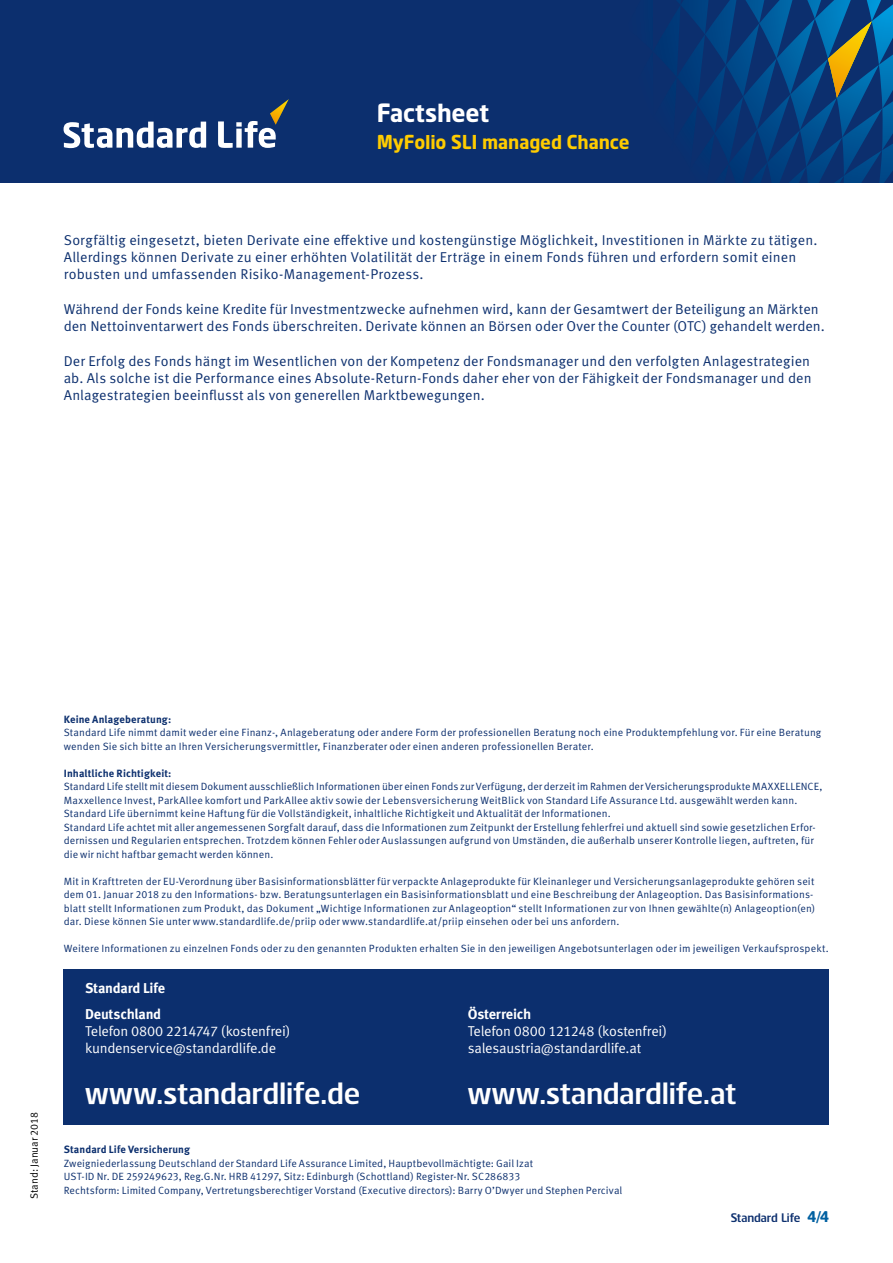
<style>
.page{position:relative;width:893px;height:1263px;background:#fff}
.page>*{position:absolute;margin:0;border:0;box-sizing:border-box;transform-origin:0 0}
.t1{font:30px "Standard Life";color:#fff}
.t2{font:700 25.5px "Standard Life";letter-spacing:-.005em;color:#fff}
.t3{font:700 19.5px "Standard Life";letter-spacing:-.005em;color:#fc0}
.t4{font:14.25px/17.2px "Meta Standard Life Pro TF Norm";letter-spacing:.005em;color:#0c2f6e}
.t5{font:14.25px/17.2px "Meta Standard Life Pro TF Norm";letter-spacing:-.02em;color:#fff}
.t6{font:700 14.25px/25.8px "Meta Standard Life Pro TF";letter-spacing:-.015em;color:#fff}
.t7{font:12px "Standard Life";color:#0c2f6e}
.t8{font:10.5px/13.5px "Meta Standard Life Pro TF Norm";letter-spacing:.01em;color:#0c2f6e}
.t9{font:700 10.5px "Meta Standard Life Pro TF";letter-spacing:.01em;color:#0c2f6e}
.t10{font:10.5px "Meta Standard Life Pro TF Norm";color:#000}
.s1{font-weight:700;font-size:15px;color:#0060a1}
</style>
<div class="page">
<div style="left:0;top:0;width:893px;height:183px;background:#0c2f6e"></div>
<svg style="left:658px;top:0;width:235px;height:183px"></svg>
<svg style="left:828px;top:21px;width:44px;height:77px"></svg>
<svg style="left:64px;top:122px;width:142px;height:26px"></svg>
<svg style="left:218px;top:99px;width:71px;height:49px"></svg>
<div style="left:64px;top:969px;width:765px;height:156px;background:#0c2f6e"></div>
<h2 class="t2" style="left:377px;top:97px;width:114px">Factsheet</h2>
<h3 class="t3" style="left:377px;top:130px;width:254px">MyFolio SLI managed Chance</h3>
<p class="t4" style="left:64px;top:230px;width:755px">Sorgfältig eingesetzt, bieten Derivate eine effektive und kostengünstige Möglichkeit, Investitionen in Märkte zu tätigen.<br>Allerdings können Derivate zu einer erhöhten Volatilität der Erträge in einem Fonds führen und erfordern somit einen robusten und umfassenden Risiko-Management-Prozess.</p>
<p class="t4" style="left:64px;top:299px;width:762px">Während der Fonds keine Kredite für Investmentzwecke aufnehmen wird, kann der Gesamtwert der Beteiligung an Märkten den Nettoinventarwert des Fonds überschreiten. Derivate können an Börsen oder Over the Counter (OTC) gehandelt werden.</p>
<p class="t4" style="left:64px;top:351px;width:749px;text-align:justify">Der Erfolg des Fonds hängt im Wesentlichen von der Kompetenz der Fondsmanager und den verfolgten Anlagestrategien ab. Als solche ist die Performance eines Absolute-Return-Fonds daher eher von der Fähigkeit der Fondsmanager und den Anlagestrategien beeinflusst als von generellen Marktbewegungen.</p>
<p class="t10" style="left:26px;top:1199px;width:89px;rotate:-90deg">Stand: Januar 2018</p>
<p class="t9" style="left:64px;top:711px;width:109px">Keine Anlageberatung:</p>
<p class="t8" style="left:64px;top:725px;width:759px">Standard Life nimmt damit weder eine Finanz-, Anlageberatung oder andere Form der professionellen Beratung noch eine Produktempfehlung vor. Für eine Beratung wenden Sie sich bitte an Ihren Versicherungsvermittler, Finanzberater oder einen anderen professionellen Berater.</p>
<p class="t9" style="left:64px;top:765px;width:109px">Inhaltliche Richtigkeit:</p>
<p class="t8" style="left:64px;top:779px;width:760px">Standard Life stellt mit diesem Dokument ausschließlich Informationen über einen Fonds zur Verfügung, der derzeit im Rahmen der Versicherungsprodukte MAXXELLENCE, Maxxellence Invest, ParkAllee komfort und ParkAllee aktiv sowie der Lebensversicherung WeitBlick von Standard Life Assurance Ltd. ausgewählt werden kann.<br>Standard Life übernimmt keine Haftung für die Vollständigkeit, inhaltliche Richtigkeit und Aktualität der Informationen.<br>Standard Life achtet mit aller angemessenen Sorgfalt darauf, dass die Informationen zum Zeitpunkt der Erstellung fehlerfrei und aktuell sind sowie gesetzlichen Erfor&shy;dernissen und Regularien entsprechen. Trotzdem können Fehler oder Auslassungen aufgrund von Umständen, die außerhalb unserer Kontrolle liegen, auftreten, für die wir nicht haftbar gemacht werden können.</p>
<p class="t8" style="left:64px;top:873px;width:753px">Mit in Krafttreten der EU-Verordnung über Basisinformationsblätter für verpackte Anlageprodukte für Kleinanleger und Versicherungsanlageprodukte gehören seit dem 01. Januar 2018 zu den Informations- bzw. Beratungsunterlagen ein Basisinformationsblatt und eine Beschreibung der Anlageoption. Das Basisinformations&shy;blatt stellt Informationen zum Produkt, das Dokument „Wichtige Informationen zur Anlageoption“ stellt Informationen zur von Ihnen gewählte(n) Anlageoption(en) dar. Diese können Sie unter www.standardlife.de/priip oder www.standardlife.at/priip einsehen oder bei uns anfordern.</p>
<p class="t8" style="left:64px;top:941px;width:766px">Weitere Informationen zu einzelnen Fonds oder zu den genannten Produkten erhalten Sie in den jeweiligen Angebotsunterlagen oder im jeweiligen Verkaufsprospekt.</p>
<h3 class="t6" style="left:85px;top:974px;width:82px">Standard Life<br>Deutschland</h3>
<h3 class="t5" style="left:85px;top:1022px;width:207px">Telefon 0800 2214747 (kostenfrei) kundenservice@standardlife.de</h3>
<h1 class="t1" style="left:85px;top:1074px;width:276px">www.standardlife.de</h1>
<h3 class="t6" style="left:468px;top:1000px;width:65px">Österreich</h3>
<h3 class="t5" style="left:468px;top:1022px;width:201px">Telefon 0800 121248 (kostenfrei) salesaustria@standardlife.at</h3>
<h1 class="t1" style="left:468px;top:1074px;width:270px">www.standardlife.at</h1>
<p class="t9" style="left:64px;top:1141px;width:128px">Standard Life Versicherung</p>
<p class="t8" style="left:64px;top:1155px;width:560px">Zweigniederlassung Deutschland der Standard Life Assurance Limited, Hauptbevollmächtigte: Gail Izat<br>UST-ID Nr. DE 259249623, Reg.G.Nr. HRB 41297, Sitz: Edinburgh (Schottland) Register-Nr. SC286833<br>Rechtsform: Limited Company, Vertretungsberechtiger Vorstand (Executive directors): Barry O’Dwyer und Stephen Percival</p>
<p class="t7" style="left:731px;top:1210px;width:100px">Standard Life <span class="s1">4/4</span></p>
</div>
